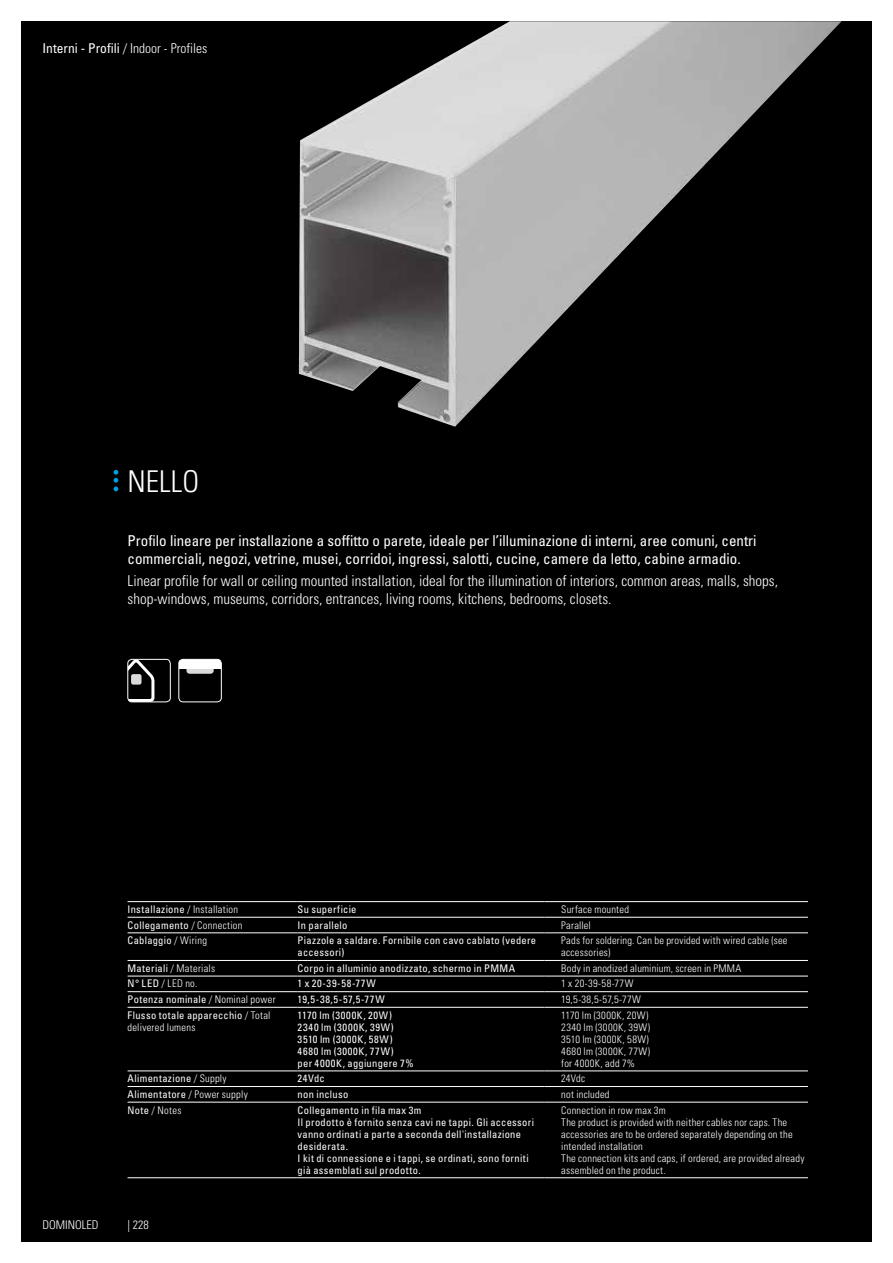
<style>
.page{position:relative;width:893px;height:1263px;background:#fff}
.page>*{position:absolute;margin:0;border:0;box-sizing:border-box;transform-origin:0 0}
.t1{font:300 condensed 30px "Univers";color:#fff}
.t2{font:condensed 15px/18px "Univers";color:#fff}
.t3{font:300 condensed 15px/18px "Univers";color:#fff}
.t4{font:300 condensed 13.5px "Univers";color:#fff}
.t5{font:300 condensed 12px "Univers";color:#fff}
.t6{font:condensed 10.5px/12px "Univers";letter-spacing:.03em;color:#fff}
.t7{font:300 condensed 10.5px/12px "Univers";letter-spacing:.025em;color:#fff}
.t8{font:condensed 10.5px/12px "Univers";letter-spacing:.065em;color:#fff}
.s1{font-weight:400}
.s2{font-weight:300}
</style>
<div class="page">
<div style="left:21px;top:21px;width:851px;height:1221px;background:#000"></div>
<svg style="left:128px;top:659px;width:27px;height:43px"></svg>
<div style="left:133px;top:676px;width:6px;height:7px;background:#dadada"></div>
<div style="left:131px;top:674px;width:11px;height:11px;border:4px solid #dadada"></div>
<div style="left:128px;top:659px;width:43px;height:43px;border:1px solid #fff;border-radius:4px"></div>
<div style="left:186px;top:664px;width:28px;height:10px;border:6px solid #dadada"></div>
<div style="left:179px;top:659px;width:42px;height:10px;background:#fff"></div>
<div style="left:179px;top:659px;width:43px;height:43px;border:1px solid #fff;border-radius:4px"></div>
<img style="left:299px;top:21px;width:543px;height:406px">
<hr style="left:128px;top:901px;width:170px;height:1px;background:#fff">
<hr style="left:298px;top:901px;width:246px;height:1px;background:#fff">
<hr style="left:544px;top:901px;width:264px;height:1px;background:#fff">
<hr style="left:128px;top:917px;width:170px;height:1px;background:#fff">
<hr style="left:298px;top:917px;width:246px;height:1px;background:#fff">
<hr style="left:544px;top:917px;width:264px;height:1px;background:#fff">
<hr style="left:128px;top:932px;width:170px;height:1px;background:#fff">
<hr style="left:298px;top:932px;width:246px;height:1px;background:#fff">
<hr style="left:544px;top:932px;width:264px;height:1px;background:#fff">
<hr style="left:128px;top:960px;width:170px;height:1px;background:#fff">
<hr style="left:298px;top:960px;width:246px;height:1px;background:#fff">
<hr style="left:544px;top:960px;width:264px;height:1px;background:#fff">
<hr style="left:128px;top:976px;width:170px;height:1px;background:#fff">
<hr style="left:298px;top:976px;width:246px;height:1px;background:#fff">
<hr style="left:544px;top:976px;width:264px;height:1px;background:#fff">
<hr style="left:128px;top:991px;width:170px;height:1px;background:#fff">
<hr style="left:298px;top:991px;width:246px;height:1px;background:#fff">
<hr style="left:544px;top:991px;width:264px;height:1px;background:#fff">
<hr style="left:128px;top:1007px;width:170px;height:1px;background:#fff">
<hr style="left:298px;top:1007px;width:246px;height:1px;background:#fff">
<hr style="left:544px;top:1007px;width:264px;height:1px;background:#fff">
<hr style="left:128px;top:1071px;width:170px;height:1px;background:#fff">
<hr style="left:298px;top:1071px;width:246px;height:1px;background:#fff">
<hr style="left:544px;top:1071px;width:264px;height:1px;background:#fff">
<hr style="left:128px;top:1086px;width:170px;height:1px;background:#fff">
<hr style="left:298px;top:1086px;width:246px;height:1px;background:#fff">
<hr style="left:544px;top:1086px;width:264px;height:1px;background:#fff">
<hr style="left:128px;top:1102px;width:170px;height:1px;background:#fff">
<hr style="left:298px;top:1102px;width:246px;height:1px;background:#fff">
<hr style="left:544px;top:1102px;width:264px;height:1px;background:#fff">
<hr style="left:128px;top:1177px;width:170px;height:1px;background:#fff">
<hr style="left:298px;top:1177px;width:246px;height:1px;background:#fff">
<hr style="left:544px;top:1177px;width:264px;height:1px;background:#fff">
<svg style="left:114px;top:470px;width:4px;height:21px"></svg>
<p class="t4" style="left:43px;top:40px;width:166px"><span class="s1">Interni - Profili</span> / Indoor - Profiles</p>
<h1 class="t1" style="left:128px;top:463px;width:73px">NELLO</h1>
<h2 class="t2" style="left:128px;top:531px;width:631px">Profilo lineare per installazione a soffitto o parete, ideale per l’illuminazione di interni, aree comuni, centri commerciali, negozi, vetrine, musei, corridoi, ingressi, salotti, cucine, camere da letto, cabine armadio.</h2>
<h2 class="t3" style="left:128px;top:571px;width:652px">Linear profile for wall or ceiling mounted installation, ideal for the illumination of interiors, common areas, malls, shops, shop-windows, museums, corridors, entrances, living rooms, kitchens, bedrooms, closets.</h2>
<p class="t6" style="left:128px;top:903px;width:112px">Installazione <span class="s2">/ Installation</span></p>
<p class="t6" style="left:298px;top:903px;width:60px">Su superficie</p>
<p class="t7" style="left:561px;top:903px;width:69px">Surface mounted</p>
<p class="t6" style="left:128px;top:919px;width:116px">Collegamento <span class="s2">/ Connection</span></p>
<p class="t6" style="left:298px;top:919px;width:51px">In parallelo</p>
<p class="t7" style="left:561px;top:919px;width:31px">Parallel</p>
<p class="t6" style="left:128px;top:934px;width:81px">Cablaggio <span class="s2">/ Wiring</span></p>
<p class="t6" style="left:298px;top:934px;width:240px">Piazzole a saldare. Fornibile con cavo cablato (vedere accessori)</p>
<p class="t7" style="left:561px;top:934px;width:228px">Pads for soldering. Can be provided with wired cable (see accessories)</p>
<p class="t7" style="left:128px;top:962px;width:89px"><span class="s1">Materiali</span> / Materials</p>
<p class="t6" style="left:298px;top:962px;width:219px">Corpo in alluminio anodizzato, schermo in PMMA</p>
<p class="t7" style="left:561px;top:962px;width:182px">Body in anodized aluminium, screen in PMMA</p>
<p class="t7" style="left:128px;top:978px;width:71px"><span class="s1">N° LED</span> / LED no.</p>
<p class="t6" style="left:298px;top:977px;width:80px">1 x 20-39-58-77W</p>
<p class="t7" style="left:561px;top:978px;width:74px">1 x 20-39-58-77W</p>
<p class="t6" style="left:128px;top:993px;width:150px">Potenza nominale <span class="s2">/ Nominal power</span></p>
<p class="t6" style="left:298px;top:993px;width:89px">19,5-38,5-57,5-77W</p>
<p class="t7" style="left:561px;top:993px;width:81px">19,5-38,5-57,5-77W</p>
<p class="t6" style="left:128px;top:1009px;width:145px">Flusso totale apparecchio <span class="s2">/ Total delivered lumens</span></p>
<p class="t8" style="left:298px;top:1009px;width:117px">1170 lm (3000K, 20W)<br>2340 lm (3000K, 39W)<br>3510 lm (3000K, 58W)<br>4680 lm (3000K, 77W)<br>per 4000K, aggiungere 7%</p>
<p class="t7" style="left:561px;top:1009px;width:90px">1170 lm (3000K, 20W)<br>2340 lm (3000K, 39W)<br>3510 lm (3000K, 58W)<br>4680 lm (3000K, 77W) for 4000K, add 7%</p>
<p class="t6" style="left:128px;top:1072px;width:101px">Alimentazione <span class="s2">/ Supply</span></p>
<p class="t6" style="left:298px;top:1072px;width:29px">24Vdc</p>
<p class="t7" style="left:561px;top:1072px;width:25px">24Vdc</p>
<p class="t6" style="left:128px;top:1088px;width:122px">Alimentatore <span class="s2">/ Power supply</span></p>
<p class="t6" style="left:298px;top:1088px;width:52px">non incluso</p>
<p class="t7" style="left:561px;top:1088px;width:50px">not included</p>
<p class="t7" style="left:128px;top:1104px;width:55px"><span class="s1">Note</span> / Notes</p>
<p class="t6" style="left:298px;top:1104px;width:238px">Collegamento in fila max 3m<br>Il prodotto è fornito senza cavi ne tappi. Gli accessori vanno ordinati a parte a seconda dell'installazione desiderata.<br>I kit di connessione e i tappi, se ordinati, sono forniti già assemblati sul prodotto.</p>
<p class="t7" style="left:561px;top:1104px;width:245px">Connection in row max 3m<br>The product is provided with neither cables nor caps. The accessories are to be ordered separately depending on the intended installation<br>The connection kits and caps, if ordered, are provided already assembled on the product.</p>
<p class="t5" style="left:43px;top:1218px;width:58px">DOMINOLED</p>
<p class="t5" style="left:128px;top:1217px;width:23px">| 228</p>
</div>
